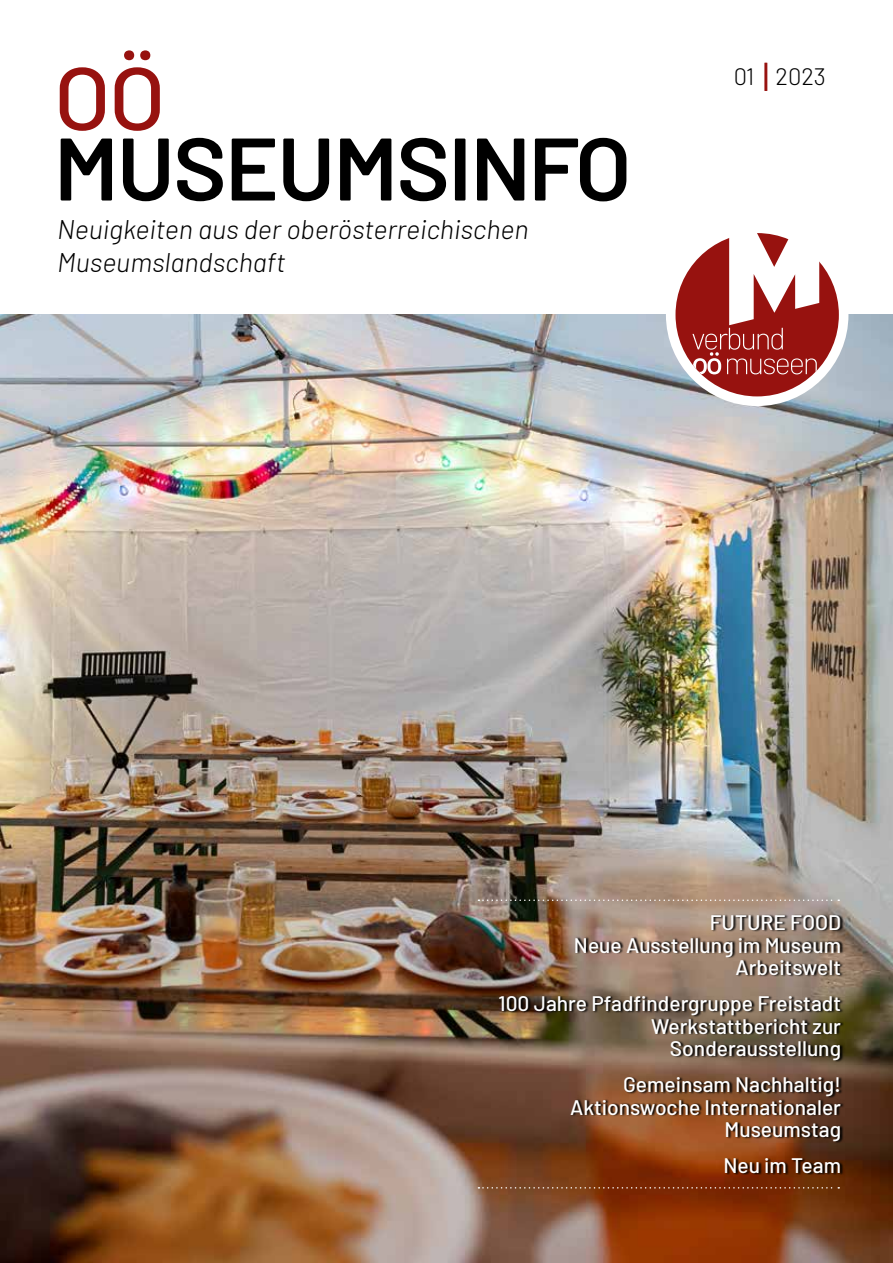
<style>
.page{position:relative;width:893px;height:1263px;background:#fff}
.page>*{position:absolute;margin:0;border:0;box-sizing:border-box;transform-origin:0 0}
.t1{font:600 88.5px "Barlow";letter-spacing:-.02em;color:#000}
.t2{font:500 88.5px "Barlow";color:#97120f}
.t3{font:italic 300 27px/33px "Barlow";color:#000}
.t4{font:300 23.7px "Barlow";color:#000}
.t5{font:500 21px/22.5px "Barlow";color:#fff;text-align:right}
.s1{font-weight:400;font-size:40.35px;color:#97120f}
</style>
<div class="page">
<img style="left:0;top:315px;width:893px;height:948px">
<div style="left:666px;top:223px;width:182px;height:183px;background:#fff;border-radius:50%"></div>
<div style="left:675px;top:233px;width:164px;height:163px;background:#97120f;border-radius:50%"></div>
<svg style="left:692px;top:233px;width:127px;height:141px"></svg>
<svg style="left:478px;top:899px;width:361px;height:2px"></svg>
<svg style="left:478px;top:1187px;width:361px;height:1px"></svg>
<img style="left:499px;top:914px;width:345px;height:261px">
<h1 class="t2" style="left:54px;top:43px;width:113px">OÖ</h1>
<h1 class="t1" style="left:54px;top:114px;width:579px">MUSEUMSINFO</h1>
<p class="t3" style="left:57px;top:212px;width:473px">Neuigkeiten aus der oberösterreichischen<br>Museumslandschaft</p>
<p class="t4" style="left:734px;top:62px;width:94px">01 <span class="s1">I</span> 2023</p>
<p class="t5" style="left:574px;top:911px;width:269px">FUTURE FOOD<br>Neue Ausstellung im Museum<br>Arbeitswelt</p>
<p class="t5" style="left:499px;top:992px;width:344px">100 Jahre Pfadfindergruppe Freistadt<br>Werkstattbericht zur<br>Sonderausstellung</p>
<p class="t5" style="left:570px;top:1073px;width:272px">Gemeinsam Nachhaltig!<br>Aktionswoche Internationaler<br>Museumstag</p>
<p class="t5" style="left:723px;top:1154px;width:119px">Neu im Team</p>
</div>
